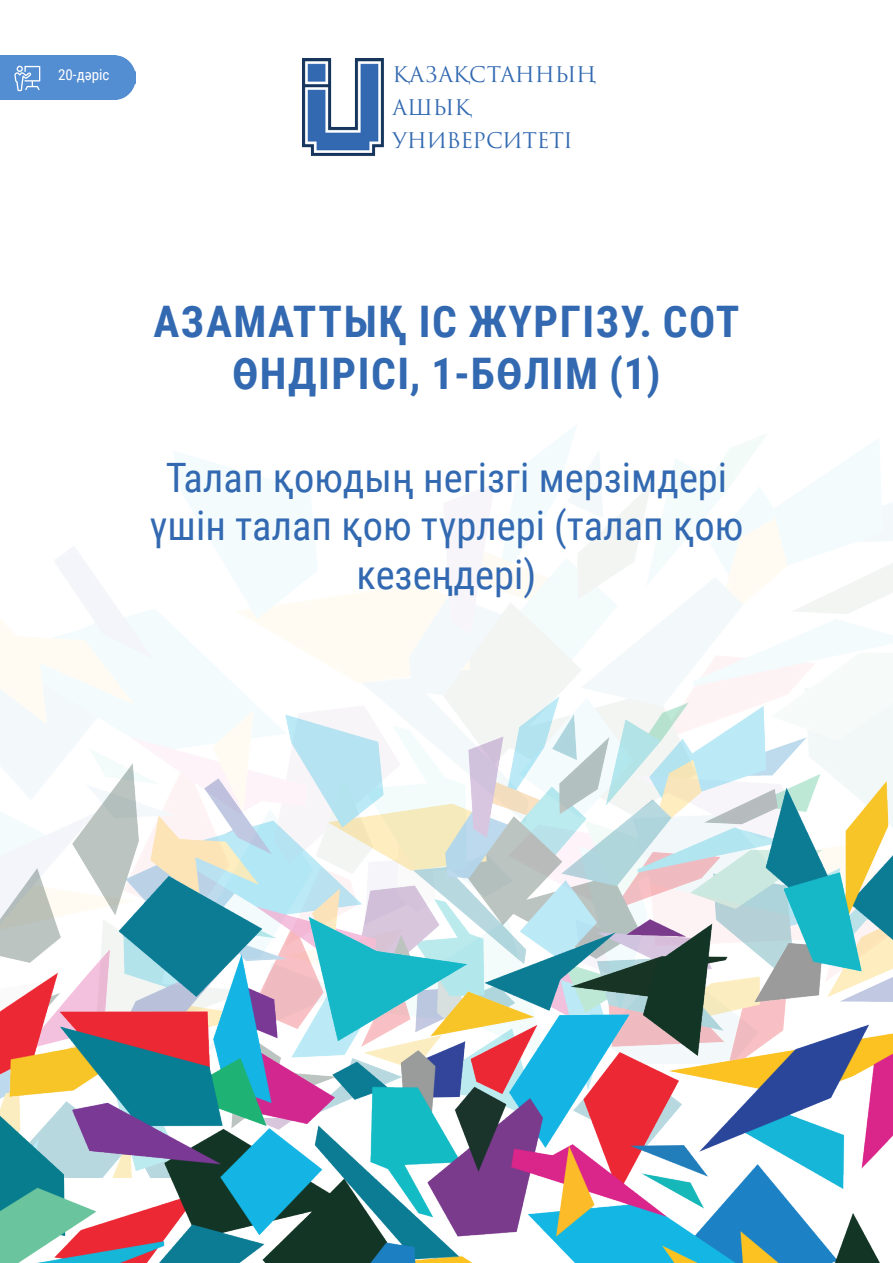
<style>
.page{position:relative;width:893px;height:1263px;background:#fff}
.page>*{position:absolute;margin:0;border:0;box-sizing:border-box;transform-origin:0 0}
.t1{font:700 43.5px/52.2px "Roboto Condensed";letter-spacing:.035em;color:#3269b1;text-align:center}
.t2{font:40.5px/48.6px "Roboto Condensed";color:#3269b1;text-align:center}
.t3{font:21px "Trajan Pro 3";letter-spacing:-.01em;color:#3269b1}
.t4{font:15px "Roboto Condensed";color:#fff}
</style>
<div class="page">
<img style="left:0;top:425px;width:893px;height:638px">
<img style="left:302px;top:58px;width:82px;height:98px">
<img style="left:0;top:696px;width:892px;height:33px">
<img style="left:0;top:729px;width:892px;height:534px">
<div style="left:0;top:55px;width:136px;height:45px;background:#538dd2"></div>
<svg style="left:14px;top:66px;width:26px;height:25px"></svg>
<p class="t4" style="left:58px;top:64px;width:53px">20-дәріс</p>
<p class="t3" style="left:393px;top:60px;width:205px">ҚАЗАҚСТАННЫҢ</p>
<p class="t3" style="left:393px;top:93px;width:80px">АШЫҚ</p>
<p class="t3" style="left:393px;top:126px;width:182px">УНИВЕРСИТЕТІ</p>
<p class="t1" style="left:153px;top:294px;width:587px">АЗАМАТТЫҚ ІС ЖҮРГІЗУ. СОТ<br>ӨНДІРІСІ, 1-БӨЛІМ (1)</p>
<p class="t2" style="left:150px;top:452px;width:595px">Талап қоюдың негізгі мерзімдері үшін талап қою түрлері (талап қою кезеңдері)</p>
</div>
